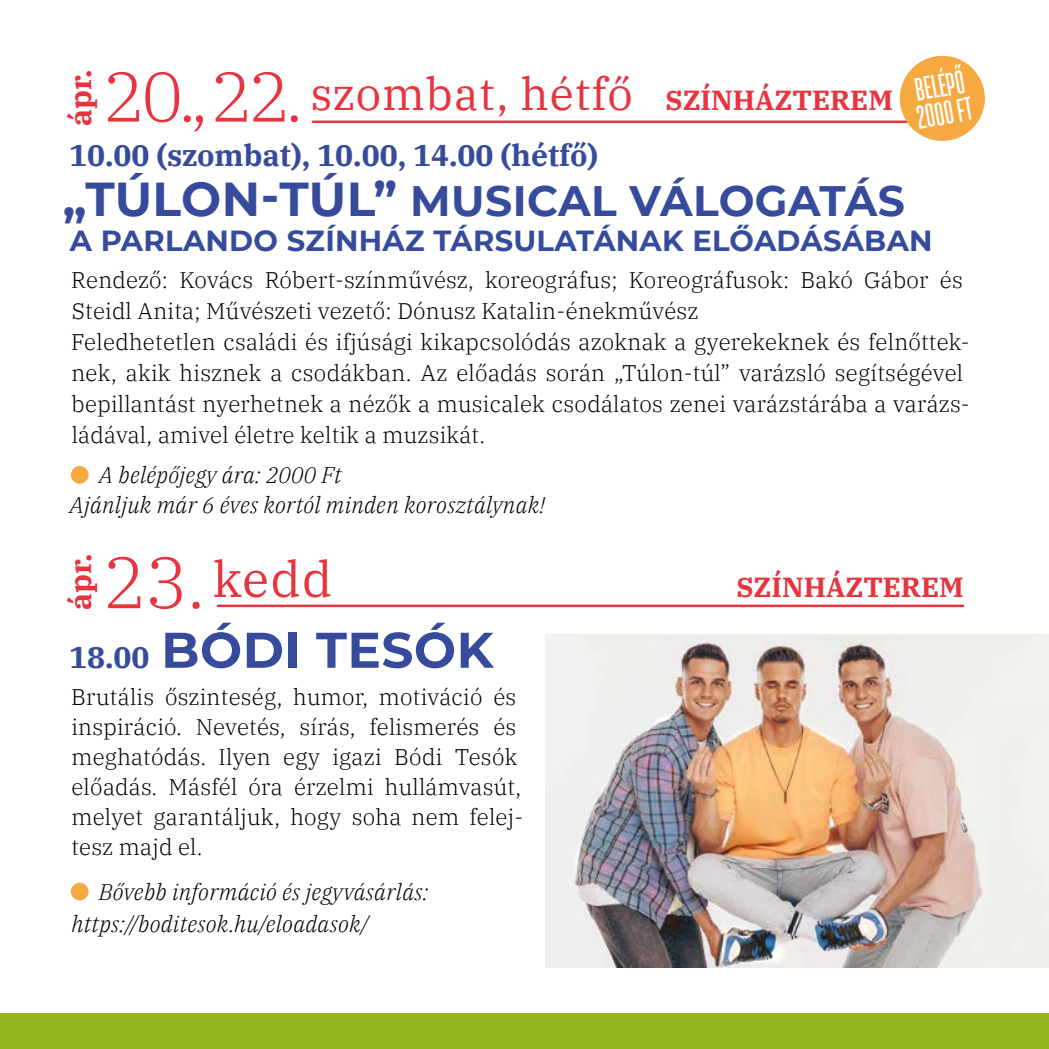
<style>
.page{position:relative;width:1049px;height:1049px;background:#fff}
.page>*{position:absolute;margin:0;border:0;box-sizing:border-box;transform-origin:0 0}
.t1{font:700 50px "Montserrat";letter-spacing:.01em;color:#364b9b}
.t2{font:50px "IBM Plex Serif";color:#e7343f}
.t3{font:45px "IBM Plex Serif";letter-spacing:.02em;color:#e7343f}
.t4{font:700 42.5px "Montserrat";letter-spacing:.01em;color:#364b9b}
.t5{font:700 32.5px/27.5px "TT Bluescreens";color:#fff}
.t6{font:700 30px "IBM Plex Serif";color:#364b9b}
.t7{font:700 30px "IBM Plex Serif";color:#e7343f}
.t8{font:700 29px "Montserrat";letter-spacing:.01em;color:#364b9b}
.t9{font:700 27.5px "IBM Plex Serif";color:#e7343f}
.t10{font:300 22.5px/31px "IBM Plex Serif";letter-spacing:.01em;color:#000}
.t11{font:italic 300 22.5px/30px "IBM Plex Serif";letter-spacing:.01em;color:#000}
.s1{font-weight:300;font-size:70px}
.s2{font-weight:700;font-size:27.5px}
.s3{font-size:47.5px}
.s4{font-weight:300;font-size:72.5px}
.s5{font-family:"IBM Plex Serif";font-size:30px}
</style>
<div class="page">
<div style="left:0;top:1013px;width:1049px;height:36px;background:#96b522"></div>
<div style="left:71px;top:466px;width:18px;height:18px;background:#f7a941;border-radius:50%"></div>
<div style="left:71px;top:883px;width:18px;height:17px;background:#f7a941;border-radius:50%"></div>
<hr style="left:313px;top:121px;width:650px;height:2px;background:#e7343f">
<hr style="left:218px;top:604px;width:745px;height:3px;background:#e7343f">
<svg style="left:896px;top:55px;width:89px;height:86px"></svg>
<img style="left:546px;top:634px;width:503px;height:333px">
<h3 class="t7" style="left:56px;top:126px;width:58px;rotate:-90deg">ápr.</h3>
<h2 class="t3" style="left:103px;top:60px;width:792px"><span class="s1">20.,22.</span> szombat, hétfő <span class="s2">SZÍNHÁZTEREM</span></h2>
<h3 class="t5" style="left:910px;top:77px;width:57px;rotate:-10deg">BELÉPŐ<br>2000 FT</h3>
<h3 class="t6" style="left:69px;top:132px;width:530px">10.00 (szombat), 10.00, 14.00 (hétfő)</h3>
<h3 class="t4" style="left:63px;top:170px;width:843px"><span class="s3">„TÚLON-TÚL”</span> MUSICAL VÁLOGATÁS</h3>
<p class="t8" style="left:70px;top:220px;width:864px">A PARLANDO SZÍNHÁZ TÁRSULATÁNAK ELŐADÁSÁBAN</p>
<p class="t10" style="left:71px;top:263px;width:900px">Rendező: Kovács Róbert-színművész, koreográfus; Koreográfusok: Bakó Gábor és Steidl Anita; Művészeti vezető: Dónusz Katalin-énekművész<br>Feledhetetlen családi és ifjúsági kikapcsolódás azoknak a gyerekeknek és felnőttek&shy;nek, akik hisznek a csodákban. Az előadás során „Túlon-túl” varázsló segítségével bepillantást nyerhetnek a nézők a musicalek csodálatos zenei varázstárába a varázs&shy;ládával, amivel életre keltik a muzsikát.</p>
<p class="t11" style="left:69px;top:458px;width:477px;text-indent:29px">A belépőjegy ára: 2000 Ft<br>Ajánljuk már 6 éves kortól minden korosztálynak!</p>
<h3 class="t7" style="left:56px;top:610px;width:58px;rotate:-90deg">ápr.</h3>
<h1 class="t2" style="left:103px;top:541px;width:231px"><span class="s4">23.</span> kedd</h1>
<h1 class="t1" style="left:69px;top:614px;width:426px"><span class="s5">18.00</span> BÓDI TESÓK</h1>
<p class="t10" style="left:71px;top:680px;width:453px;line-height:30px">Brutális őszinteség, humor, motiváció és inspiráció. Nevetés, sírás, felismerés és meghatódás. Ilyen egy igazi Bódi Tesók előadás. Másfél óra érzelmi hullámvasút, melyet garantáljuk, hogy soha nem felej&shy;tesz majd el.</p>
<p class="t11" style="left:71px;top:874px;width:358px;line-height:32.5px;text-indent:27px">Bővebb információ és jegyvásárlás: https://boditesok.hu/eloadasok/</p>
<p class="t9" style="left:736px;top:565px;width:229px">SZÍNHÁZTEREM</p>
</div>
